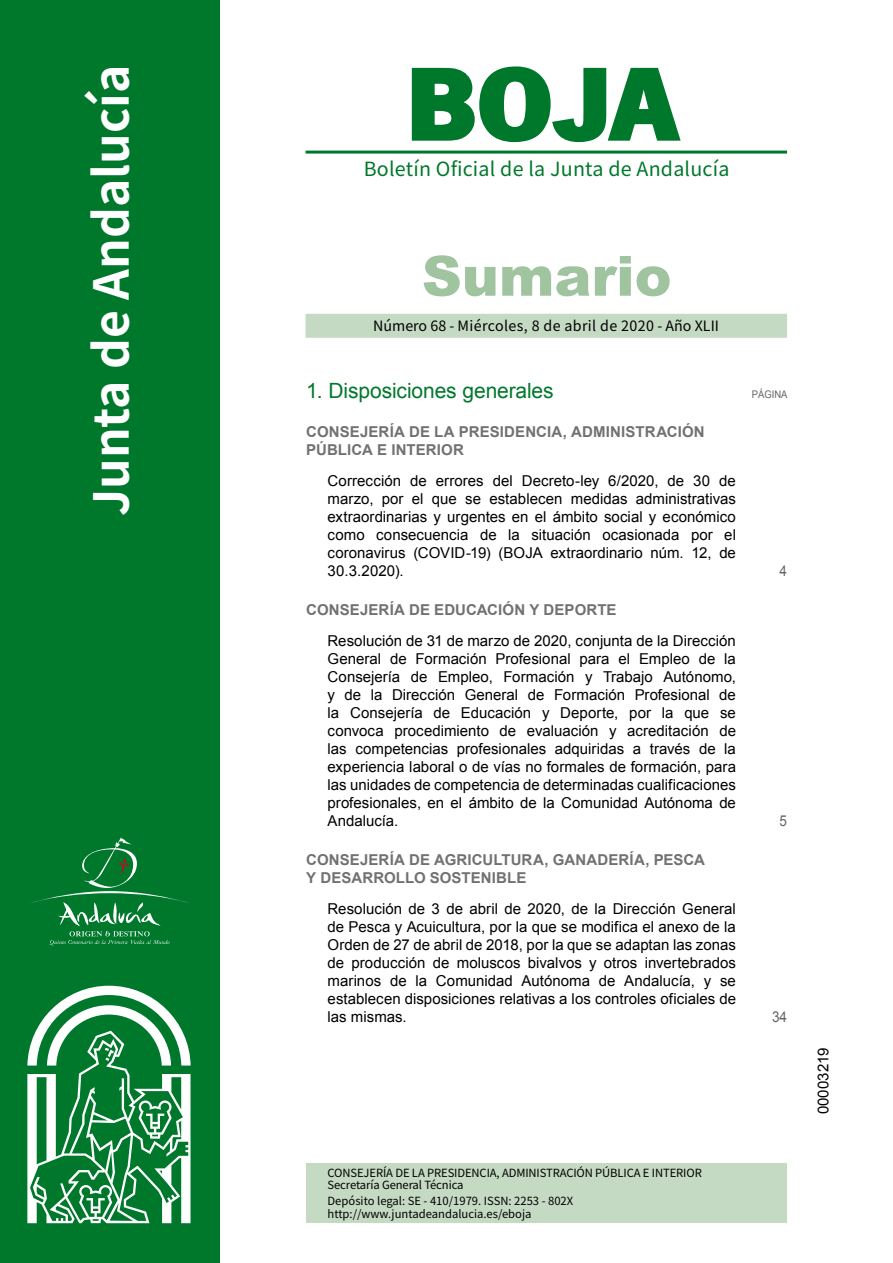
<style>
.page{position:relative;width:893px;height:1263px;background:#fff}
.page>*{position:absolute;margin:0;border:0;box-sizing:border-box;transform-origin:0 0}
.t1{font:700 105px "News Got T";color:#00782c;scale:1.14 1}
.t2{font:900 55.5px "Arial";color:#a0c4a0}
.t3{font:700 48px "Noto Sans HK";color:#fff}
.t4{font:21px "Arial";letter-spacing:-.005em;color:#00782c}
.t5{font:19.5px "Noto Sans HK";letter-spacing:.01em;color:#00782c}
.t6{font:15px/18px "Arial";color:#000;text-align:justify}
.t7{font:700 15px/18px "Arial";letter-spacing:.01em;color:#707173}
.t8{font:15px "Arial";color:#646567;scale:.9 1}
.t9{font:14.25px "Noto Sans HK";letter-spacing:.025em;color:#000}
.t10{font:11.25px/12px "Noto Sans HK";letter-spacing:-.01em;color:#000}
.t11{font:10.5px "Arial";color:#646567;scale:.9 1}
</style>
<div class="page">
<hr style="left:305px;top:151px;width:482px;height:3px;background:#00782c">
<div style="left:305px;top:314px;width:482px;height:24px;background:#c5dac3"></div>
<div style="left:0;top:0;width:219px;height:1263px;background:#00782c"></div>
<svg style="left:411px;top:66px;width:270px;height:77px"></svg>
<svg style="left:31px;top:837px;width:158px;height:108px"></svg>
<div style="left:306px;top:1164px;width:481px;height:59px;background:#c5dac3"></div>
<svg style="left:27px;top:986px;width:164px;height:237px"></svg>
<h3 class="t3" style="left:84px;top:516px;width:453px;rotate:-90deg">Junta de Andalucía</h3>
<h1 class="t1" style="left:405px;top:42px;width:240px">BOJA</h1>
<h3 class="t5" style="left:364px;top:158px;width:367px">Boletín Oficial de la Junta de Andalucía</h3>
<h2 class="t2" style="left:422px;top:236px;width:251px">Sumario</h2>
<p class="t9" style="left:373px;top:318px;width:347px">Número 68 - Miércoles, 8 de abril de 2020 - Año XLII</p>
<h3 class="t4" style="left:306px;top:377px;width:249px">1. Disposiciones generales</h3>
<p class="t11" style="left:751px;top:388px;width:41px">PÁGINA</p>
<p class="t7" style="left:306px;top:424px;width:400px">CONSEJERÍA DE LA PRESIDENCIA, ADMINISTRACIÓN<br>PÚBLICA E INTERIOR</p>
<p class="t6" style="left:327px;top:472px;width:410px">Corrección de errores del Decreto-ley 6/2020, de 30 de marzo, por el que se establecen medidas administrativas extraordinarias y urgentes en el ámbito social y económico como consecuencia de la situación ocasionada por el coronavirus (COVID-19) (BOJA extraordinario núm. 12, de 30.3.2020).</p>
<p class="t8" style="left:779px;top:561px;width:10px">4</p>
<p class="t7" style="left:306px;top:602px;width:312px">CONSEJERÍA DE EDUCACIÓN Y DEPORTE</p>
<p class="t6" style="left:327px;top:632px;width:410px">Resolución de 31 de marzo de 2020, conjunta de la Dirección General de Formación Profesional para el Empleo de la Consejería de Empleo, Formación y Trabajo Autónomo, y de la Dirección General de Formación Profesional de la Consejería de Educación y Deporte, por la que se convoca procedimiento de evaluación y acreditación de las competencias profesionales adquiridas a través de la experiencia laboral o de vías no formales de formación, para las unidades de competencia de determinadas cualificaciones profesionales, en el ámbito de la Comunidad Autónoma de Andalucía.</p>
<p class="t7" style="left:306px;top:852px;width:400px">CONSEJERÍA DE AGRICULTURA, GANADERÍA, PESCA<br>Y DESARROLLO SOSTENIBLE</p>
<p class="t6" style="left:327px;top:900px;width:410px">Resolución de 3 de abril de 2020, de la Dirección General de Pesca y Acuicultura, por la que se modifica el anexo de la Orden de 27 de abril de 2018, por la que se adaptan las zonas de producción de moluscos bivalvos y otros invertebrados marinos de la Comunidad Autónoma de Andalucía, y se establecen disposiciones relativas a los controles oficiales de las mismas.</p>
<p class="t8" style="left:779px;top:811px;width:10px">5</p>
<p class="t8" style="left:772px;top:1007px;width:18px">34</p>
<p class="t10" style="left:327px;top:1167px;width:376px">CONSEJERÍA DE LA PRESIDENCIA, ADMINISTRACIÓN PÚBLICA E INTERIOR<br>Secretaría General Técnica</p>
<p class="t10" style="left:327px;top:1194px;width:247px;line-height:13.5px">Depósito legal: SE - 410/1979. ISSN: 2253 - 802X http://www.juntadeandalucia.es/eboja</p>
<p class="t6" style="left:814px;top:1114px;width:68px;rotate:-90deg">00003219</p>
</div>
